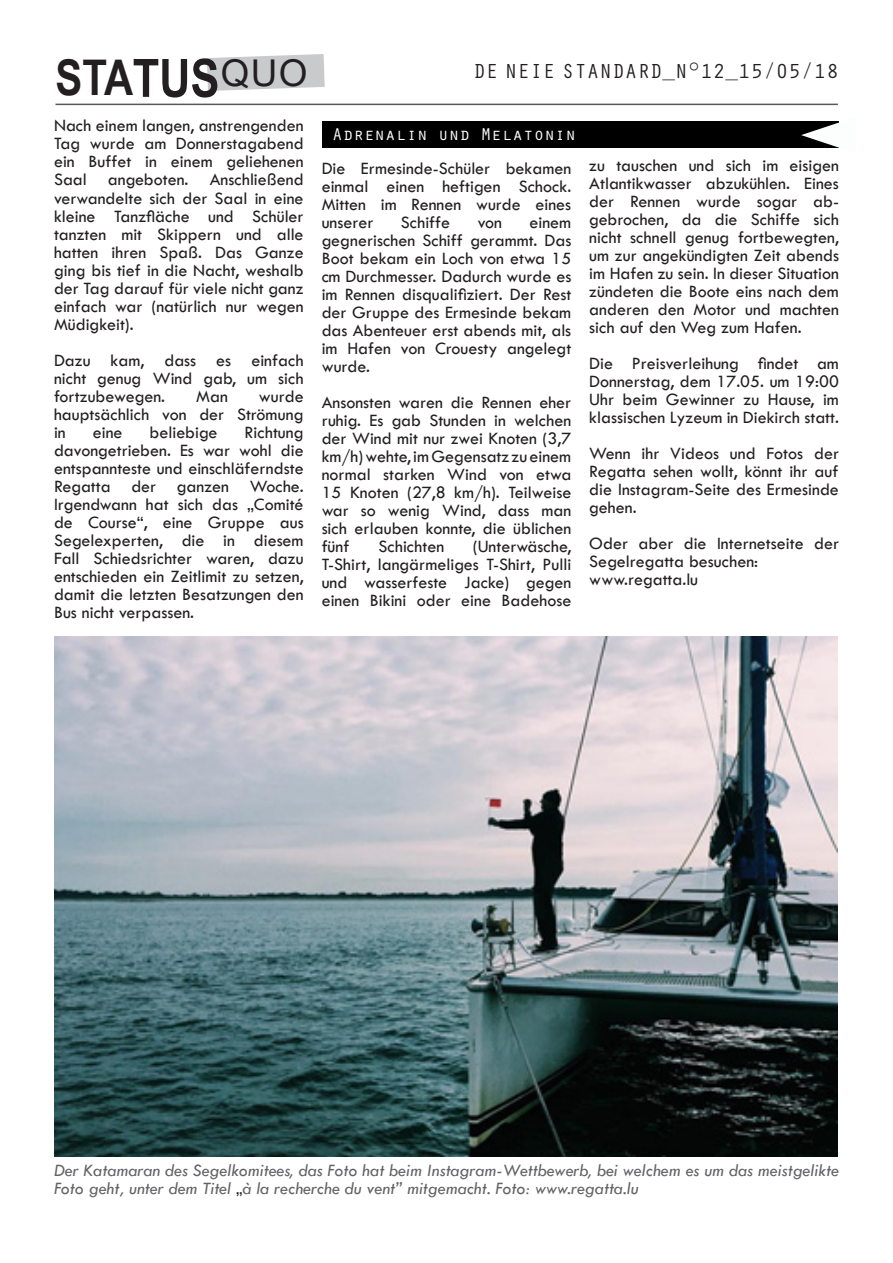
<style>
.page{position:relative;width:893px;height:1263px;background:#fff}
.page>*{position:absolute;margin:0;border:0;box-sizing:border-box;transform-origin:0 0}
.t1{font:700 52.95px "Arial Narrow";color:#231f20}
.t2{font:700 49.2px "Arial Narrow";color:#231f20}
.t3{font:36.9px "Arial";color:#231f20}
.t4{font:21px "Orator Std";color:#231f20}
.t5{font:18px/18px "Tw Cen";color:#231f20;text-align:justify}
.t6{font:italic 18px/18px "Tw Cen";color:#636366}
.t7{font:17.7px "Orator Std";color:#fff}
.s1{font-style:normal;font-size:16.5px;color:#231f20}
</style>
<div class="page">
<hr style="left:55px;top:104px;width:783px;height:1px;background:#585858">
<svg style="left:207px;top:54px;width:118px;height:37px;background:#cfd0d1"></svg>
<img style="left:54px;top:636px;width:783px;height:521px">
<div style="left:323px;top:122px;width:516px;height:26px;background:#000"></div>
<svg style="left:801px;top:121px;width:38px;height:27px"></svg>
<p class="t2" style="left:55px;top:40px;width:79px">STA</p>
<p class="t1" style="left:133px;top:38px;width:88px">TUS</p>
<p class="t3" style="left:221px;top:48px;width:88px">QUO</p>
<p class="t5" style="left:54px;top:117px;width:251px">Nach einem langen, anstrengenden Tag wurde am Donnerstagabend ein Buffet in einem geliehenen Saal angeboten. Anschließend verwandelte sich der Saal in eine kleine Tanzfläche und Schüler tanzten mit Skippern und alle hatten ihren Spaß. Das Ganze ging bis tief in die Nacht, weshalb der Tag darauf für viele nicht ganz einfach war (natürlich nur wegen Müdigkeit).</p>
<p class="t5" style="left:54px;top:351px;width:251px">Dazu kam, dass es einfach nicht genug Wind gab, um sich fortzubewegen.</p>
<p class="t5" style="left:196px;top:387px;width:33px">Man</p>
<p class="t5" style="left:54px;top:387px;width:251px;text-indent:205px">wurde hauptsächlich von der Strömung in</p>
<p class="t5" style="left:54px;top:423px;width:251px;text-indent:191px">Richtung davongetrieben. Es war wohl die entspannteste und einschläferndste Regatta der ganzen Woche.<br>Irgendwann hat sich das „Comité de Course“, eine Gruppe aus Segelexperten, die in diesem Fall Schiedsrichter waren, dazu entschieden ein Zeitlimit zu setzen, damit die letzten Besatzungen den Bus nicht verpassen.</p>
<p class="t5" style="left:93px;top:423px;width:31px">eine</p>
<p class="t5" style="left:150px;top:423px;width:69px">beliebige</p>
<p class="t4" style="left:473px;top:56px;width:367px">DE NEIE STANDARD_N°12_15/05/18</p>
<p class="t7" style="left:332px;top:121px;width:245px">Adrenalin und Melatonin</p>
<p class="t5" style="left:322px;top:159px;width:251px">Die Ermesinde-Schüler bekamen einmal einen heftigen Schock.<br>Mitten im Rennen wurde eines unserer</p>
<p class="t5" style="left:401px;top:213px;width:51px">Schiffe</p>
<p class="t5" style="left:478px;top:213px;width:26px">von</p>
<p class="t5" style="left:322px;top:213px;width:251px;text-indent:208px">einem gegnerischen Schiff gerammt. Das Boot bekam ein Loch von etwa 15 cm Durchmesser. Dadurch wurde es im Rennen disqualifiziert. Der Rest der Gruppe des Ermesinde bekam das Abenteuer erst abends mit, als im Hafen von Crouesty angelegt wurde.</p>
<p class="t5" style="left:322px;top:393px;width:251px">Ansonsten waren die Rennen eher ruhig. Es gab Stunden in welchen der Wind mit nur zwei Knoten (3,7 km/h) wehte, im Gegensatz zu einem normal starken Wind von etwa 15 Knoten (27,8 km/h). Teilweise war so wenig Wind, dass man sich erlauben konnte, die üblichen fünf</p>
<p class="t5" style="left:322px;top:537px;width:251px;text-indent:151px">(Unterwäsche, T-Shirt, langärmeliges T-Shirt, Pulli und wasserfeste Jacke) gegen einen Bikini oder eine Badehose</p>
<p class="t5" style="left:378px;top:537px;width:67px">Schichten</p>
<p class="t5" style="left:589px;top:156px;width:251px">zu tauschen und sich im eisigen Atlantikwasser abzukühlen. Eines der Rennen wurde sogar ab&shy;gebrochen, da die Schiffe sich nicht schnell genug fortbewegten, um zur angekündigten Zeit abends im Hafen zu sein. In dieser Situation zündeten die Boote eins nach dem anderen den Motor und machten sich auf den Weg zum Hafen.</p>
<p class="t5" style="left:589px;top:354px;width:251px">Die Preisverleihung findet am Donnerstag, dem 17.05. um 19:00<br>Uhr beim Gewinner zu Hause, im klassischen Lyzeum in Diekirch statt.</p>
<p class="t5" style="left:589px;top:444px;width:251px">Wenn ihr Videos und Fotos der Regatta sehen wollt, könnt ihr auf die Instagram-Seite des Ermesinde gehen.</p>
<p class="t5" style="left:589px;top:534px;width:251px">Oder aber die Internetseite der<br>Segelregatta besuchen:</p>
<p class="t5" style="left:589px;top:570px;width:110px">www.regatta.lu</p>
<p class="t6" style="left:54px;top:1161px;width:786px">Der Katamaran des Segelkomitees, das Foto hat beim Instagram-Wettbewerb, bei welchem es um das meistgelikte<br>Foto geht, unter dem Titel <span class="s1">„</span>à la recherche du vent” mitgemacht. Foto: www.regatta.lu</p>
</div>
